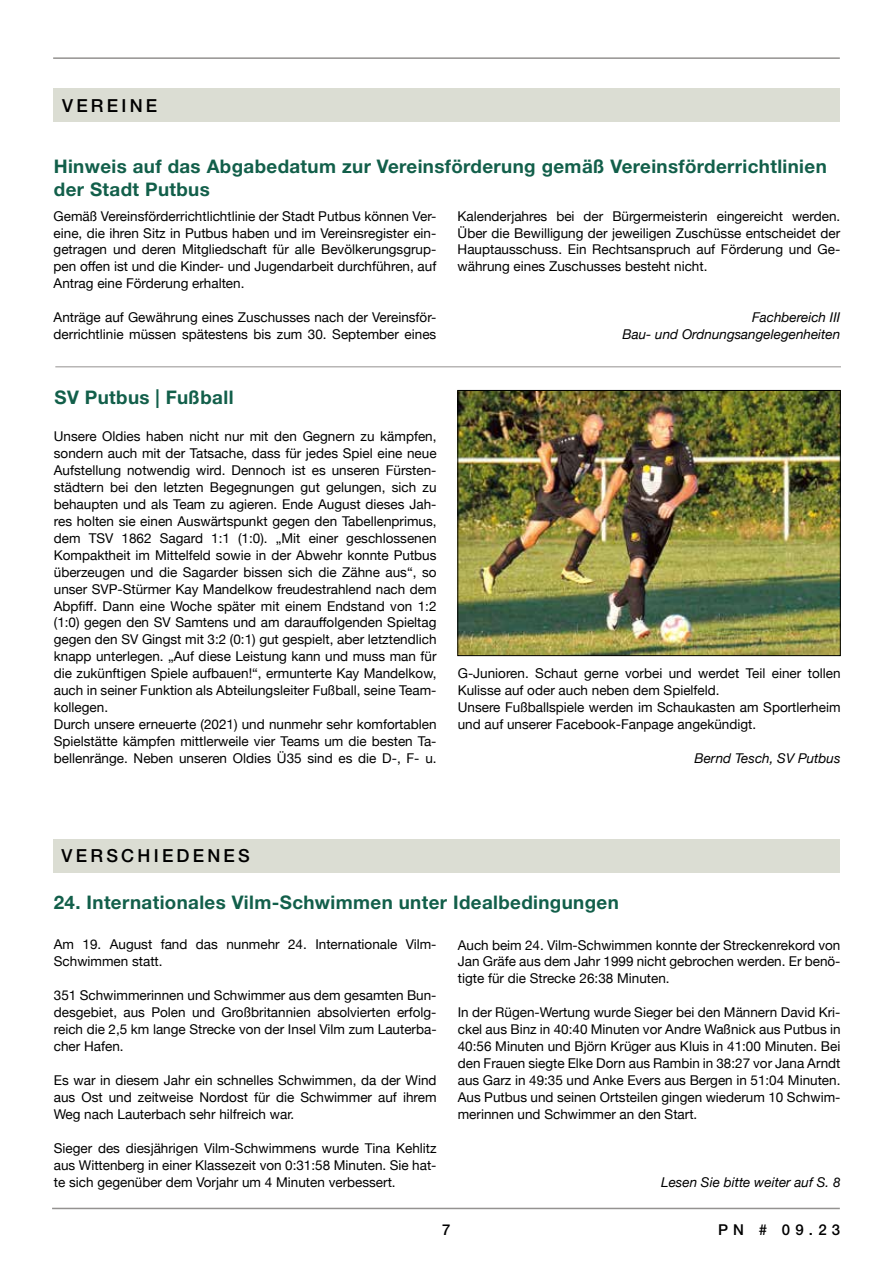
<style>
.page{position:relative;width:893px;height:1263px;background:#fff}
.page>*{position:absolute;margin:0;border:0;box-sizing:border-box;transform-origin:0 0}
.t1{font:700 18.75px/22.5px "Helvetica Neue LT Std";letter-spacing:.02em;color:#125f4a}
.t2{font:500 18px "Helvetica Neue LT Std";letter-spacing:.18em;color:#000}
.t3{font:500 15px "Helvetica Neue LT Std";color:#000}
.t4{font:13.5px/17px "Helvetica Neue";color:#000;text-align:justify}
.t5{font:italic 13.5px/17px "Helvetica Neue";color:#000;text-align:right}
</style>
<div class="page">
<hr style="left:53px;top:57px;width:787px;height:2px;background:#949290">
<hr style="left:52px;top:1208px;width:788px;height:1px;background:#949290">
<div style="left:54px;top:88px;width:786px;height:34px;background:#dbddd3"></div>
<hr style="left:55px;top:366px;width:786px;height:1px;background:#949290">
<img style="left:460px;top:392px;width:378px;height:262px">
<div style="left:458px;top:390px;width:382px;height:266px;border:1px solid #000"></div>
<div style="left:53px;top:839px;width:787px;height:34px;background:#dbddd3"></div>
<h2 class="t2" style="left:62px;top:94px;width:97px">VEREINE</h2>
<h1 class="t1" style="left:54px;top:155px;width:774px">Hinweis auf das Abgabedatum zur Vereinsförderung gemäß Vereinsförderrichtlinien der Stadt Putbus</h1>
<p class="t4" style="left:54px;top:208px;width:384px">Gemäß Vereinsförderrichtlichtlinie der Stadt Putbus können Ver&shy;eine, die ihren Sitz in Putbus haben und im Vereinsregister ein&shy;getragen und deren Mitgliedschaft für alle Bevölkerungsgrup&shy;pen offen ist und die Kinder- und Jugendarbeit durchführen, auf Antrag eine Förderung erhalten.</p>
<p class="t4" style="left:54px;top:310px;width:384px">Anträge auf Gewährung eines Zuschusses nach der Vereinsför&shy;derrichtlinie müssen spätestens bis zum 30. September eines</p>
<h1 class="t1" style="left:54px;top:385px;width:181px">SV Putbus | Fußball</h1>
<p class="t4" style="left:54px;top:428px;width:384px;text-align:left">Unsere Oldies haben nicht nur mit den Gegnern zu kämpfen, sondern auch mit der Tatsache, dass für jedes Spiel eine neue Aufstellung notwendig wird. Dennoch ist es unseren Fürsten&shy;städtern bei den letzten Begegnungen gut gelungen, sich zu behaupten und als Team zu agieren. Ende August dieses Jah&shy;res holten sie einen Auswärtspunkt gegen den Tabellenprimus, dem TSV 1862 Sagard 1:1 (1:0). „Mit einer geschlossenen Kompaktheit im Mittelfeld sowie in der Abwehr konnte Putbus überzeugen und die Sagarder bissen sich die Zähne aus“, so unser SVP-Stürmer Kay Mandelkow freudestrahlend nach dem Abpfiff. Dann eine Woche später mit einem Endstand von 1:2 (1:0) gegen den SV Samtens und am darauffolgenden Spieltag gegen den SV Gingst mit 3:2 (0:1) gut gespielt, aber letztendlich knapp unterlegen. „Auf diese Leistung kann und muss man für die zukünftigen Spiele aufbauen!“, ermunterte Kay Mandelkow, auch in seiner Funktion als Abteilungsleiter Fußball, seine Team&shy;kollegen.<br>Durch unsere erneuerte (2021) und nunmehr sehr komfortablen Spielstätte kämpfen mittlerweile vier Teams um die besten Ta&shy;bellenränge. Neben unseren Oldies Ü35 sind es die D-, F- u.</p>
<p class="t4" style="left:458px;top:208px;width:384px">Kalenderjahres bei der Bürgermeisterin eingereicht werden.<br>Über die Bewilligung der jeweiligen Zuschüsse entscheidet der Hauptausschuss. Ein Rechtsanspruch auf Förderung und Ge&shy;währung eines Zuschusses besteht nicht.</p>
<p class="t5" style="left:622px;top:310px;width:219px">Fachbereich III<br>Bau- und Ordnungsangelegenheiten</p>
<p class="t4" style="left:458px;top:666px;width:384px;text-align:left">G-Junioren. Schaut gerne vorbei und werdet Teil einer tollen Kulisse auf oder auch neben dem Spielfeld.<br>Unsere Fußballspiele werden im Schaukasten am Sportlerheim und auf unserer Facebook-Fanpage angekündigt.</p>
<p class="t5" style="left:694px;top:751px;width:148px">Bernd Tesch, SV Putbus</p>
<h2 class="t2" style="left:62px;top:845px;width:190px">VERSCHIEDENES</h2>
<h1 class="t1" style="left:54px;top:890px;width:566px">24. Internationales Vilm-Schwimmen unter Idealbedingungen</h1>
<p class="t4" style="left:54px;top:937px;width:384px">Am 19. August fand das nunmehr 24. Internationale Vilm-<br>Schwimmen statt.</p>
<p class="t4" style="left:54px;top:988px;width:384px">351 Schwimmerinnen und Schwimmer aus dem gesamten Bun&shy;desgebiet, aus Polen und Großbritannien absolvierten erfolg&shy;reich die 2,5 km lange Strecke von der Insel Vilm zum Lauterba&shy;cher Hafen.</p>
<p class="t4" style="left:54px;top:1072px;width:384px">Es war in diesem Jahr ein schnelles Schwimmen, da der Wind aus Ost und zeitweise Nordost für die Schwimmer auf ihrem Weg nach Lauterbach sehr hilfreich war.</p>
<p class="t4" style="left:54px;top:1140px;width:384px">Sieger des diesjährigen Vilm-Schwimmens wurde Tina Kehlitz aus Wittenberg in einer Klassezeit von 0:31:58 Minuten. Sie hat&shy;te sich gegenüber dem Vorjahr um 4 Minuten verbessert.</p>
<p class="t4" style="left:458px;top:937px;width:384px">Auch beim 24. Vilm-Schwimmen konnte der Streckenrekord von Jan Gräfe aus dem Jahr 1999 nicht gebrochen werden. Er benö&shy;tigte für die Strecke 26:38 Minuten.</p>
<p class="t4" style="left:458px;top:1005px;width:384px">In der Rügen-Wertung wurde Sieger bei den Männern David Kri&shy;ckel aus Binz in 40:40 Minuten vor Andre Waßnick aus Putbus in 40:56 Minuten und Björn Krüger aus Kluis in 41:00 Minuten. Bei den Frauen siegte Elke Dorn aus Rambin in 38:27 vor Jana Arndt aus Garz in 49:35 und Anke Evers aus Bergen in 51:04 Minuten.<br>Aus Putbus und seinen Ortsteilen gingen wiederum 10 Schwim&shy;merinnen und Schwimmer an den Start.</p>
<p class="t5" style="left:661px;top:1174px;width:181px">Lesen Sie bitte weiter auf S. 8</p>
<p class="t3" style="left:442px;top:1221px;width:10px">7</p>
<p class="t3" style="left:718px;top:1221px;width:124px">PN # 09.23</p>
</div>
